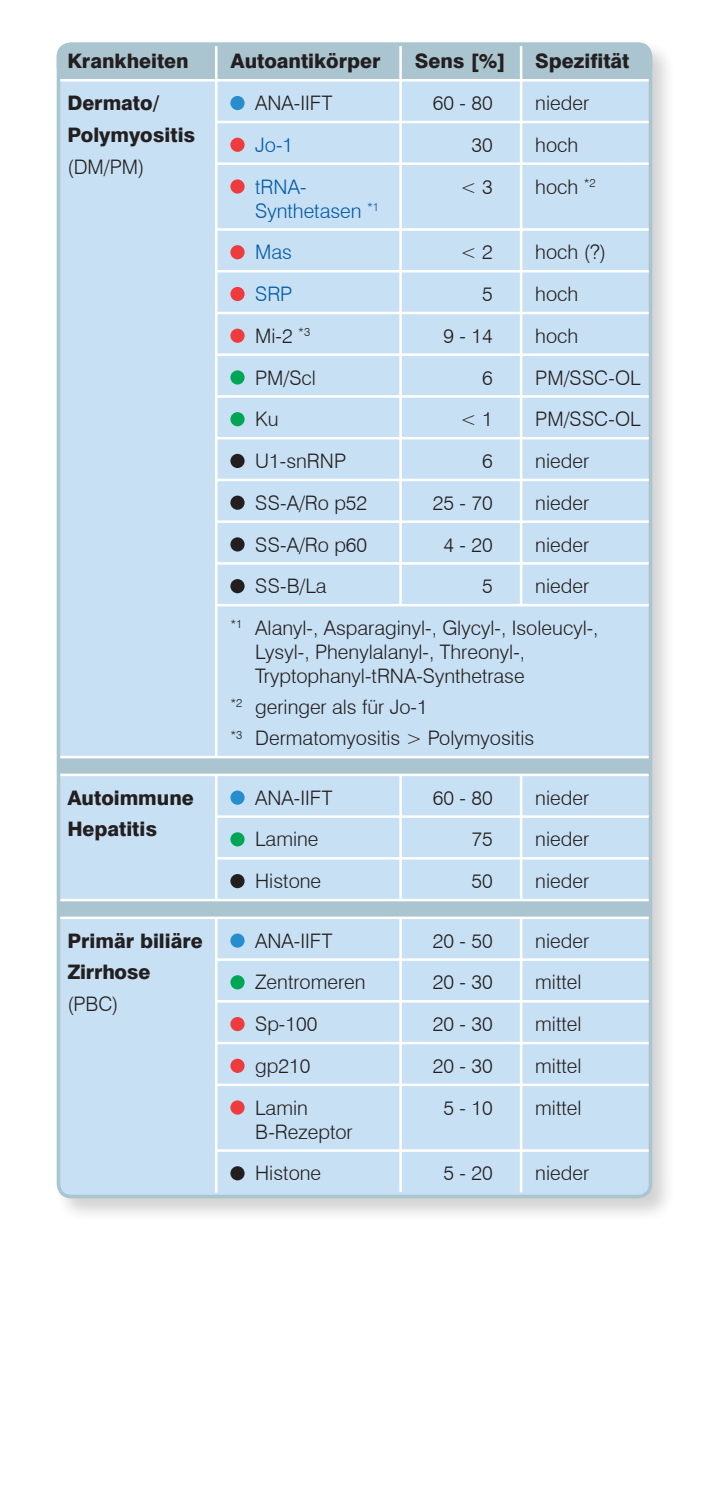
<style>
.page{position:relative;width:709px;height:1489px;background:#fff}
.page>*{position:absolute;margin:0;border:0;box-sizing:border-box;transform-origin:0 0}
.t1{font:300 20px/41.8px "Swiss 721 BT";color:#231f20}
.t2{font:800 20px "Swiss 721 BT";color:#231f20}
.t3{font:300 20px/41.8px "Swiss 721 BT";color:#015aaa}
</style>
<div class="page">
<div style="left:54px;top:39px;width:622px;height:1183px;background:#231f20;opacity:.2"></div>
<div style="left:60px;top:46px;width:588px;height:1148px;background:#c7e0f3;border-radius:11px"></div>
<div style="left:57px;top:43px;width:595px;height:38px;background:#abc5d0;border-radius:14px"></div>
<div style="left:60px;top:75px;width:588px;height:6px;background:#abc5d0"></div>
<hr style="left:215px;top:46px;width:2px;height:1146px;background:#fff">
<hr style="left:399px;top:46px;width:3px;height:558px;background:#fff">
<hr style="left:520px;top:46px;width:2px;height:559px;background:#fff">
<hr style="left:399px;top:760px;width:3px;height:431px;background:#fff">
<hr style="left:520px;top:760px;width:2px;height:432px;background:#fff">
<div style="left:60px;top:900px;width:588px;height:17px;background:#abc5d0"></div>
<div style="left:60px;top:757px;width:588px;height:17px;background:#abc5d0"></div>
<hr style="left:60px;top:79px;width:588px;height:2px;background:#fff">
<hr style="left:216px;top:121px;width:432px;height:2px;background:#fff">
<hr style="left:216px;top:162px;width:432px;height:3px;background:#fff">
<hr style="left:216px;top:228px;width:432px;height:3px;background:#fff">
<hr style="left:216px;top:270px;width:432px;height:2px;background:#fff">
<hr style="left:216px;top:312px;width:432px;height:2px;background:#fff">
<hr style="left:216px;top:353px;width:432px;height:3px;background:#fff">
<hr style="left:216px;top:395px;width:432px;height:2px;background:#fff">
<hr style="left:216px;top:437px;width:432px;height:2px;background:#fff">
<hr style="left:216px;top:478px;width:432px;height:3px;background:#fff">
<hr style="left:216px;top:520px;width:432px;height:3px;background:#fff">
<hr style="left:216px;top:562px;width:432px;height:2px;background:#fff">
<hr style="left:216px;top:604px;width:432px;height:2px;background:#fff">
<hr style="left:60px;top:755px;width:588px;height:3px;background:#fff">
<hr style="left:60px;top:773px;width:588px;height:3px;background:#fff">
<hr style="left:216px;top:815px;width:432px;height:2px;background:#fff">
<hr style="left:216px;top:857px;width:432px;height:2px;background:#fff">
<hr style="left:60px;top:898px;width:588px;height:3px;background:#fff">
<hr style="left:60px;top:916px;width:588px;height:3px;background:#fff">
<hr style="left:216px;top:958px;width:432px;height:2px;background:#fff">
<hr style="left:216px;top:1000px;width:432px;height:2px;background:#fff">
<hr style="left:216px;top:1041px;width:432px;height:3px;background:#fff">
<hr style="left:216px;top:1083px;width:432px;height:2px;background:#fff">
<hr style="left:216px;top:1149px;width:432px;height:2px;background:#fff">
<div style="left:230px;top:96px;width:14px;height:14px;background:#278dcd;border-radius:50%"></div>
<div style="left:230px;top:138px;width:14px;height:14px;background:#ee3b3d;border-radius:50%"></div>
<div style="left:230px;top:179px;width:14px;height:14px;background:#ee3b3d;border-radius:50%"></div>
<div style="left:230px;top:245px;width:14px;height:14px;background:#ee3b3d;border-radius:50%"></div>
<div style="left:230px;top:287px;width:14px;height:14px;background:#ee3b3d;border-radius:50%"></div>
<div style="left:230px;top:328px;width:14px;height:15px;background:#ee3b3d;border-radius:50%"></div>
<div style="left:230px;top:370px;width:14px;height:14px;background:#00a656;border-radius:50%"></div>
<div style="left:230px;top:412px;width:14px;height:14px;background:#00a656;border-radius:50%"></div>
<div style="left:230px;top:454px;width:14px;height:14px;background:#231f20;border-radius:50%"></div>
<div style="left:230px;top:495px;width:14px;height:15px;background:#231f20;border-radius:50%"></div>
<div style="left:230px;top:537px;width:14px;height:14px;background:#231f20;border-radius:50%"></div>
<div style="left:230px;top:579px;width:14px;height:14px;background:#231f20;border-radius:50%"></div>
<div style="left:230px;top:790px;width:14px;height:14px;background:#278dcd;border-radius:50%"></div>
<div style="left:230px;top:832px;width:14px;height:14px;background:#00a656;border-radius:50%"></div>
<div style="left:230px;top:874px;width:14px;height:14px;background:#231f20;border-radius:50%"></div>
<div style="left:230px;top:933px;width:14px;height:14px;background:#278dcd;border-radius:50%"></div>
<div style="left:230px;top:975px;width:14px;height:14px;background:#00a656;border-radius:50%"></div>
<div style="left:230px;top:1016px;width:14px;height:15px;background:#ee3b3d;border-radius:50%"></div>
<div style="left:230px;top:1058px;width:14px;height:14px;background:#ee3b3d;border-radius:50%"></div>
<div style="left:230px;top:1100px;width:14px;height:14px;background:#ee3b3d;border-radius:50%"></div>
<div style="left:230px;top:1166px;width:14px;height:14px;background:#231f20;border-radius:50%"></div>
<p class="t2" style="left:67px;top:49px;width:123px">Krankheiten</p>
<p class="t2" style="left:230px;top:49px;width:152px">Autoantikörper</p>
<p class="t2" style="left:415px;top:49px;width:92px">Sens [%]</p>
<p class="t2" style="left:535px;top:49px;width:96px">Spezifität</p>
<p class="t2" style="left:67px;top:91px;width:93px">Dermato/</p>
<p class="t1" style="left:255px;top:82px;width:79px">ANA-IIFT</p>
<p class="t1" style="left:433px;top:82px;width:61px">60 - 80</p>
<p class="t1" style="left:535px;top:82px;width:55px">nieder</p>
<p class="t2" style="left:67px;top:123px;width:129px">Polymyositis</p>
<p class="t3" style="left:255px;top:124px;width:39px">Jo-1</p>
<p class="t1" style="left:471px;top:124px;width:23px">30</p>
<p class="t1" style="left:535px;top:124px;width:45px">hoch</p>
<p class="t1" style="left:67px;top:145px;width:79px">(DM/PM)</p>
<p class="t3" style="left:255px;top:165px;width:53px">tRNA-</p>
<p class="t1" style="left:460px;top:165px;width:34px">&lt; 3</p>
<p class="t1" style="left:535px;top:165px;width:62px">hoch <sup>*2</sup></p>
<p class="t3" style="left:255px;top:189px;width:125px">Synthetasen <sup>*1<br></sup>Mas</p>
<p class="t1" style="left:460px;top:231px;width:34px">&lt; 2</p>
<p class="t1" style="left:535px;top:231px;width:72px">hoch (?)</p>
<p class="t3" style="left:255px;top:273px;width:39px">SRP</p>
<p class="t1" style="left:482px;top:273px;width:12px">5</p>
<p class="t1" style="left:535px;top:273px;width:45px">hoch</p>
<p class="t1" style="left:255px;top:315px;width:56px">Mi-2 <sup>*3</sup></p>
<p class="t1" style="left:443px;top:315px;width:51px">9 - 14</p>
<p class="t1" style="left:535px;top:315px;width:45px">hoch</p>
<p class="t1" style="left:255px;top:356px;width:62px">PM/Scl</p>
<p class="t1" style="left:482px;top:356px;width:12px">6</p>
<p class="t1" style="left:535px;top:356px;width:107px">PM/SSC-OL</p>
<p class="t1" style="left:255px;top:398px;width:25px">Ku</p>
<p class="t1" style="left:460px;top:398px;width:34px">&lt; 1</p>
<p class="t1" style="left:535px;top:398px;width:107px">PM/SSC-OL</p>
<p class="t1" style="left:255px;top:440px;width:92px">U1-snRNP</p>
<p class="t1" style="left:482px;top:440px;width:12px">6</p>
<p class="t1" style="left:535px;top:440px;width:55px">nieder</p>
<p class="t1" style="left:255px;top:481px;width:113px">SS-A/Ro p52</p>
<p class="t1" style="left:433px;top:481px;width:61px">25 - 70</p>
<p class="t1" style="left:535px;top:481px;width:55px">nieder</p>
<p class="t1" style="left:255px;top:523px;width:113px">SS-A/Ro p60</p>
<p class="t1" style="left:443px;top:523px;width:51px">4 - 20</p>
<p class="t1" style="left:535px;top:523px;width:55px">nieder</p>
<p class="t1" style="left:255px;top:565px;width:73px">SS-B/La</p>
<p class="t1" style="left:482px;top:565px;width:12px">5</p>
<p class="t1" style="left:230px;top:565px;width:370px;text-indent:305px">nieder <sup>*1</sup> Alanyl-, Asparaginyl-, Glycyl-, Isoleucyl-,</p>
<p class="t1" style="left:255px;top:639px;width:271px;line-height:24px">Lysyl-, Phenylalanyl-, Threonyl-,<br>Tryptophanyl-tRNA-Synthetrase</p>
<p class="t1" style="left:230px;top:691px;width:305px;line-height:31px"><sup>*2</sup> geringer als für Jo-1<br><sup>*3</sup> Dermatomyositis &gt; Polymyositis</p>
<p class="t2" style="left:67px;top:785px;width:128px">Autoimmune</p>
<p class="t1" style="left:255px;top:776px;width:79px">ANA-IIFT</p>
<p class="t1" style="left:433px;top:776px;width:61px">60 - 80</p>
<p class="t1" style="left:535px;top:776px;width:55px">nieder</p>
<p class="t2" style="left:67px;top:817px;width:91px">Hepatitis</p>
<p class="t1" style="left:255px;top:818px;width:65px">Lamine</p>
<p class="t1" style="left:471px;top:818px;width:23px">75</p>
<p class="t1" style="left:535px;top:818px;width:55px">nieder</p>
<p class="t1" style="left:255px;top:860px;width:67px">Histone</p>
<p class="t1" style="left:471px;top:860px;width:23px">50</p>
<p class="t1" style="left:535px;top:860px;width:55px">nieder</p>
<p class="t2" style="left:67px;top:928px;width:137px">Primär biliäre</p>
<p class="t1" style="left:255px;top:919px;width:79px">ANA-IIFT</p>
<p class="t1" style="left:433px;top:919px;width:61px">20 - 50</p>
<p class="t1" style="left:535px;top:919px;width:55px">nieder</p>
<p class="t2" style="left:67px;top:960px;width:85px">Zirrhose</p>
<p class="t1" style="left:255px;top:961px;width:112px">Zentromeren</p>
<p class="t1" style="left:433px;top:961px;width:61px">20 - 30</p>
<p class="t1" style="left:535px;top:961px;width:48px">mittel</p>
<p class="t1" style="left:67px;top:982px;width:53px">(PBC)</p>
<p class="t1" style="left:255px;top:1002px;width:64px">Sp-100</p>
<p class="t1" style="left:433px;top:1002px;width:61px">20 - 30</p>
<p class="t1" style="left:535px;top:1002px;width:48px">mittel</p>
<p class="t1" style="left:255px;top:1044px;width:57px">gp210</p>
<p class="t1" style="left:433px;top:1044px;width:61px">20 - 30</p>
<p class="t1" style="left:535px;top:1044px;width:48px">mittel</p>
<p class="t1" style="left:255px;top:1086px;width:54px">Lamin</p>
<p class="t1" style="left:443px;top:1086px;width:51px">5 - 10</p>
<p class="t1" style="left:535px;top:1086px;width:48px">mittel</p>
<p class="t1" style="left:255px;top:1110px;width:99px">B-Rezeptor<br>Histone</p>
<p class="t1" style="left:443px;top:1152px;width:51px">5 - 20</p>
<p class="t1" style="left:535px;top:1152px;width:55px">nieder</p>
</div>
